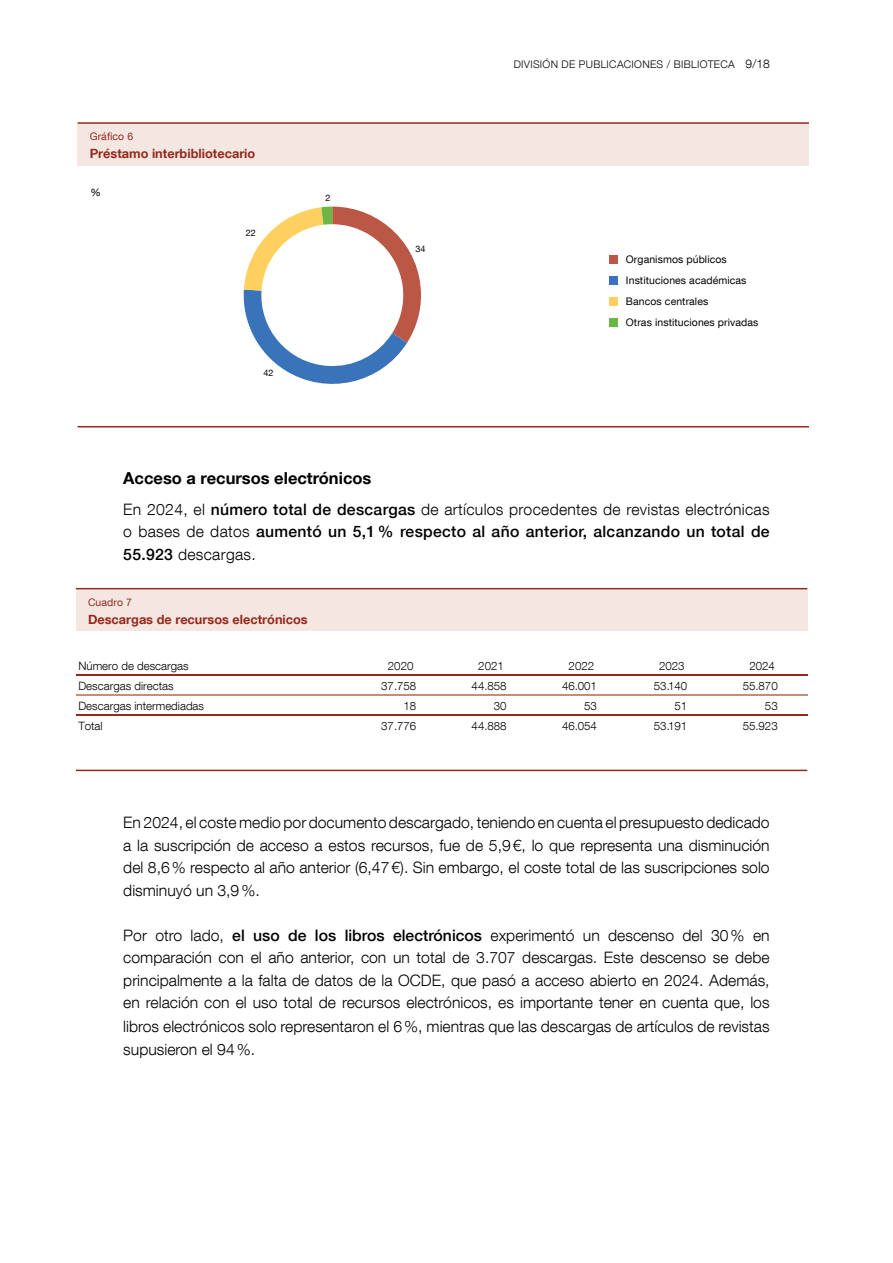
<style>
.page{position:relative;width:893px;height:1263px;background:#fff}
.page>*{position:absolute;margin:0;border:0;box-sizing:border-box;transform-origin:0 0}
.Título_nivel_3{font:700 16.5px "Bd E Neue Helvetica";color:#000}
.TEXTO{font:300 15.75px/22.5px "Bd E Neue Helvetica";color:#000;text-align:justify}
.TEXTO-2{font:500 15.75px/22.5px "Bd E Neue Helvetica";letter-spacing:.02em;color:#000;text-align:justify}
.t1{font:700 12.75px "Bd E Neue Helvetica";color:#96291c}
.t2{font:300 11.55px "Bd E Neue Helvetica";color:#000}
.t3{font:10.5px "Bd E Neue Helvetica";letter-spacing:.01em;color:#000}
.t4{font:300 10.5px "Bd E Neue Helvetica";letter-spacing:.03em;color:#000}
.t5{font:10.5px "Bd E Neue Helvetica";letter-spacing:.01em;color:#96291c}
.t6{font:9px "Bd E Neue Helvetica";color:#000}
.s1{font-size:12px}
.s2{font-weight:300}
.s3{font-weight:500}
</style>
<div class="page">
<hr style="left:78px;top:426px;width:731px;height:1px;background:#96291c">
<div style="left:609px;top:318px;width:9px;height:8px;background:#6db646"></div>
<div style="left:609px;top:297px;width:9px;height:8px;background:#fed060"></div>
<div style="left:609px;top:276px;width:9px;height:8px;background:#3973b9"></div>
<div style="left:609px;top:255px;width:9px;height:8px;background:#ba5745"></div>
<div style="left:78px;top:123px;width:731px;height:43px;background:#f4e7e2"></div>
<hr style="left:78px;top:122px;width:731px;height:2px;background:#96291c">
<svg style="left:243px;top:207px;width:178px;height:177px"></svg>
<hr style="left:76px;top:770px;width:731px;height:1px;background:#96291c">
<hr style="left:76px;top:674px;width:731px;height:2px;background:#96291c">
<hr style="left:76px;top:695px;width:731px;height:1px;background:#c78d77">
<hr style="left:76px;top:715px;width:731px;height:1px;background:#96291c">
<div style="left:76px;top:589px;width:731px;height:42px;background:#f4e7e2"></div>
<hr style="left:76px;top:588px;width:731px;height:1px;background:#96291c">
<p class="t5" style="left:90px;top:130px;width:45px">Gráfico 6</p>
<p class="t1" style="left:90px;top:145px;width:167px">Préstamo interbibliotecario</p>
<p class="t3" style="left:91px;top:186px;width:12px">%</p>
<p class="t6" style="left:246px;top:227px;width:12px">22</p>
<p class="t6" style="left:325px;top:192px;width:7px">2</p>
<p class="t6" style="left:263px;top:367px;width:12px">42</p>
<p class="t6" style="left:416px;top:243px;width:12px">34</p>
<p class="t4" style="left:514px;top:58px;width:257px">DIVISIÓN DE PUBLICACIONES / BIBLIOTECA <span class="s1">9/18</span></p>
<p class="t3" style="left:626px;top:253px;width:102px">Organismos públicos</p>
<p class="t3" style="left:626px;top:274px;width:122px">Instituciones académicas</p>
<p class="t3" style="left:626px;top:295px;width:84px">Bancos centrales</p>
<p class="t3" style="left:626px;top:316px;width:134px">Otras instituciones privadas</p>
<h3 class="Título_nivel_3" style="left:123px;top:467px;width:250px">Acceso a recursos electrónicos</h3>
<p class="TEXTO-2" style="left:123px;top:498px;width:648px"><span class="s2">En 2024, el</span> número total de descargas <span class="s2">de artículos procedentes de revistas electrónicas o bases de datos</span> aumentó un 5,1% respecto al año anterior, alcanzando un total de 55.923 <span class="s2">descargas.</span></p>
<p class="t5" style="left:88px;top:596px;width:46px">Cuadro 7</p>
<p class="t1" style="left:88px;top:611px;width:221px">Descargas de recursos electrónicos</p>
<p class="t2" style="left:78px;top:658px;width:112px">Número de descargas</p>
<p class="t2" style="left:388px;top:658px;width:27px">2020</p>
<p class="t2" style="left:478px;top:658px;width:27px">2021</p>
<p class="t2" style="left:569px;top:658px;width:27px">2022</p>
<p class="t2" style="left:659px;top:658px;width:27px">2023</p>
<p class="t2" style="left:749px;top:658px;width:27px">2024</p>
<p class="t2" style="left:78px;top:678px;width:97px">Descargas directas</p>
<p class="t2" style="left:381px;top:678px;width:36px">37.758</p>
<p class="t2" style="left:472px;top:678px;width:36px">44.858</p>
<p class="t2" style="left:562px;top:678px;width:36px">46.001</p>
<p class="t2" style="left:654px;top:678px;width:35px">53.140</p>
<p class="t2" style="left:743px;top:678px;width:36px">55.870</p>
<p class="t2" style="left:78px;top:699px;width:127px">Descargas intermediadas</p>
<p class="t2" style="left:403px;top:699px;width:14px">18</p>
<p class="t2" style="left:494px;top:699px;width:14px">30</p>
<p class="t2" style="left:584px;top:699px;width:14px">53</p>
<p class="t2" style="left:675px;top:699px;width:14px">51</p>
<p class="t2" style="left:765px;top:699px;width:14px">53</p>
<p class="t2" style="left:78px;top:719px;width:26px">Total</p>
<p class="t2" style="left:381px;top:719px;width:36px">37.776</p>
<p class="t2" style="left:472px;top:719px;width:36px">44.888</p>
<p class="t2" style="left:562px;top:719px;width:36px">46.054</p>
<p class="t2" style="left:654px;top:719px;width:35px">53.191</p>
<p class="t2" style="left:743px;top:719px;width:36px">55.923</p>
<p class="TEXTO" style="left:123px;top:811px;width:648px">En 2024, el coste medio por documento descargado, teniendo en cuenta el presupuesto dedicado a la suscripción de acceso a estos recursos, fue de 5,9€, lo que representa una disminución del 8,6% respecto al año anterior (6,47€). Sin embargo, el coste total de las suscripciones solo disminuyó un 3,9%.</p>
<p class="TEXTO" style="left:123px;top:924px;width:648px">Por otro lado, <span class="s3">el uso de los libros electrónicos</span> experimentó un descenso del 30% en comparación con el año anterior, con un total de 3.707 descargas. Este descenso se debe principalmente a la falta de datos de la OCDE, que pasó a acceso abierto en 2024. Además, en relación con el uso total de recursos electrónicos, es importante tener en cuenta que, los</p>
<p class="TEXTO" style="left:123px;top:1015px;width:648px">libros electrónicos solo representaron el 6%, mientras que las descargas de artículos de revistas supusieron el 94%.</p>
</div>
